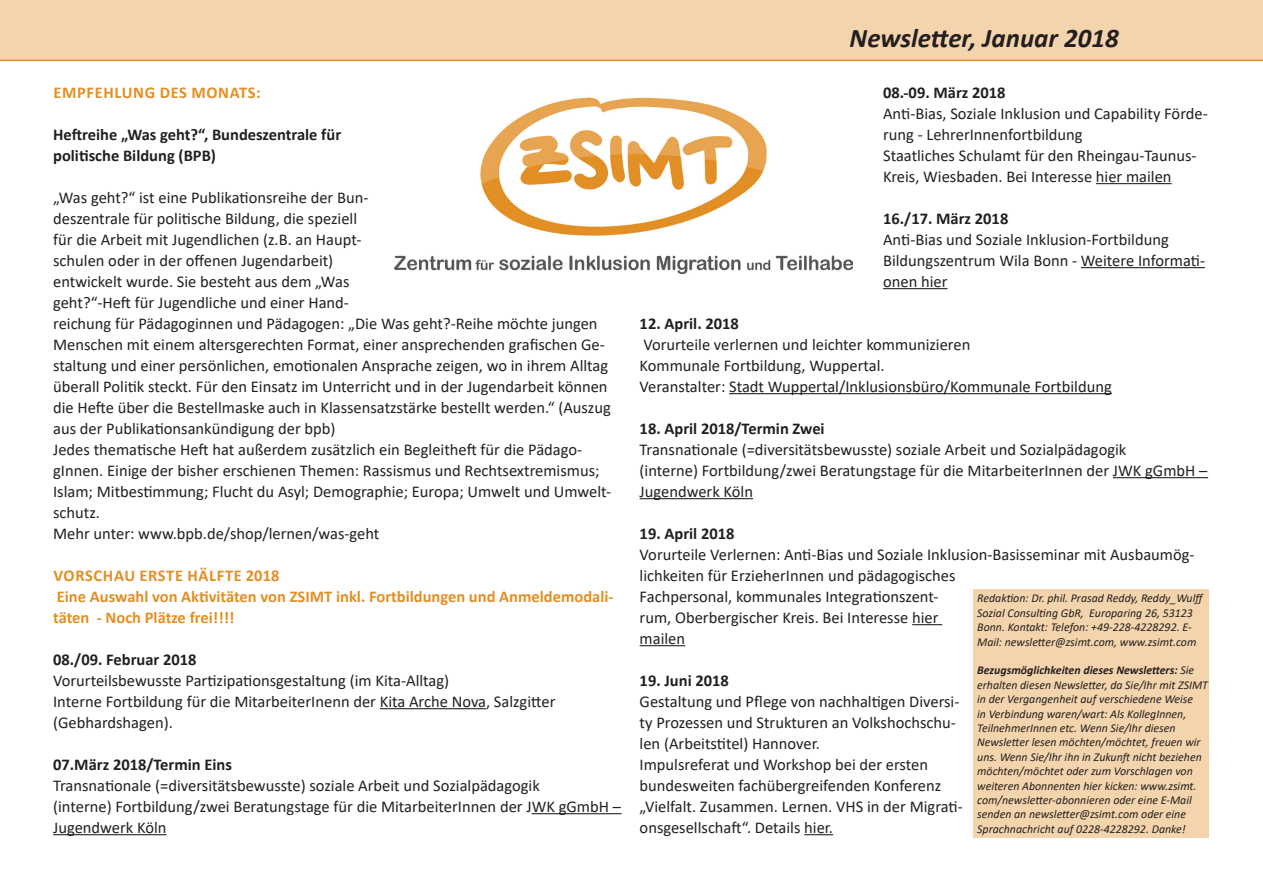
<style>
.page{position:relative;width:1263px;height:893px;background:#fff}
.page>*{position:absolute;margin:0;border:0;box-sizing:border-box;transform-origin:0 0}
.t1{font:italic 700 27px "Calibri";color:#231f20}
.t2{font:16.5px/21px "Calibri";color:#231f20}
.t3{font:700 16.5px/21px "Calibri";color:#231f20}
.t4{font:700 16.5px/21px "Calibri";color:#e28f25}
.t5{font:700 16.5px "Calibri";letter-spacing:.04em;color:#e28f25}
.t6{font:italic 12px/14.4px "Calibri";color:#231f20}
.s1{font-weight:700}
</style>
<div class="page">
<hr style="left:380px;top:708px;width:106px;height:1px;background:#231f20">
<hr style="left:532px;top:813px;width:90px;height:1px;background:#231f20">
<hr style="left:53px;top:834px;width:114px;height:1px;background:#231f20">
<hr style="left:1096px;top:183px;width:75px;height:1px;background:#231f20">
<hr style="left:1081px;top:267px;width:124px;height:1px;background:#231f20">
<hr style="left:883px;top:288px;width:64px;height:1px;background:#231f20">
<hr style="left:729px;top:393px;width:383px;height:1px;background:#231f20">
<hr style="left:1113px;top:477px;width:95px;height:1px;background:#231f20">
<hr style="left:640px;top:498px;width:113px;height:1px;background:#231f20">
<hr style="left:912px;top:624px;width:30px;height:1px;background:#231f20">
<hr style="left:640px;top:645px;width:45px;height:1px;background:#231f20">
<svg style="left:804px;top:834px;width:29px;height:1px"></svg>
<img style="left:394px;top:97px;width:459px;height:178px">
<div style="left:973px;top:589px;width:235px;height:249px;background:#f4d4ac"></div>
<div style="left:0;top:0;width:1263px;height:61px;background:#f4d4ac"></div>
<p class="t5" style="left:53px;top:81px;width:209px">EMPFEHLUNG DES MONATS:</p>
<p class="t3" style="left:53px;top:124px;width:290px">Heftreihe „Was geht?“, Bundeszentrale für politische Bildung (BPB)</p>
<p class="t2" style="left:53px;top:186px;width:559px">„Was geht?“ ist eine Publikationsreihe der Bun-<br>deszentrale für politische Bildung, die speziell<br>für die Arbeit mit Jugendlichen (z.B. an Haupt-<br>schulen oder in der offenen Jugendarbeit)<br>entwickelt wurde. Sie besteht aus dem „Was<br>geht?“-Heft für Jugendliche und einer Hand-<br>reichung für Pädagoginnen und Pädagogen: „Die Was geht?-Reihe möchte jungen Menschen mit einem altersgerechten Format, einer ansprechenden grafischen Ge&shy;staltung und einer persönlichen, emotionalen Ansprache zeigen, wo in ihrem Alltag überall Politik steckt. Für den Einsatz im Unterricht und in der Jugendarbeit können die Hefte über die Bestellmaske auch in Klassensatzstärke bestellt werden.“ (Auszug aus der Publikationsankündigung der bpb)</p>
<p class="t2" style="left:53px;top:438px;width:560px">Jedes thematische Heft hat außerdem zusätzlich ein Begleitheft für die Pädago&shy;gInnen. Einige der bisher erschienen Themen: Rassismus und Rechtsextremismus; Islam; Mitbestimmung; Flucht du Asyl; Demographie; Europa; Umwelt und Umwelt&shy;schutz.</p>
<p class="t2" style="left:53px;top:522px;width:328px">Mehr unter: www.bpb.de/shop/lernen/was-geht</p>
<p class="t5" style="left:53px;top:564px;width:227px">VORSCHAU ERSTE HÄLFTE 2018</p>
<p class="t4" style="left:53px;top:586px;width:562px">Eine Auswahl von Aktivitäten von ZSIMT inkl. Fortbildungen und Anmeldemodali&shy;täten - Noch Plätze frei!!!!</p>
<p class="t3" style="left:53px;top:649px;width:145px">08./09. Februar 2018</p>
<p class="t2" style="left:53px;top:669px;width:398px">Vorurteilsbewusste Partizipationsgestaltung (im Kita-Alltag)</p>
<p class="t2" style="left:53px;top:690px;width:504px">Interne Fortbildung für die MitarbeiterInenn der Kita Arche Nova, Salzgitter (Gebhardshagen).</p>
<p class="t3" style="left:53px;top:754px;width:180px">07.März 2018/Termin Eins</p>
<p class="t2" style="left:53px;top:774px;width:488px">Transnationale (=diversitätsbewusste) soziale Arbeit und Sozialpädagogik</p>
<p class="t2" style="left:53px;top:795px;width:569px">(interne) Fortbildung/zwei Beratungstage für die MitarbeiterInnen der JWK gGmbH –<br>Jugendwerk Köln</p>
<p class="t1" style="left:850px;top:19px;width:271px">Newsletter, Januar 2018</p>
<p class="t3" style="left:883px;top:82px;width:124px">08.-09. März 2018</p>
<p class="t2" style="left:883px;top:102px;width:326px">Anti-Bias, Soziale Inklusion und Capability Förde&shy;rung - LehrerInnenfortbildung</p>
<p class="t2" style="left:883px;top:144px;width:315px">Staatliches Schulamt für den Rheingau-Taunus-<br>Kreis, Wiesbaden. Bei Interesse hier mailen</p>
<p class="t3" style="left:883px;top:208px;width:127px">16./17. März 2018</p>
<p class="t2" style="left:883px;top:228px;width:287px">Anti-Bias und Soziale Inklusion-Fortbildung</p>
<p class="t2" style="left:883px;top:249px;width:323px">Bildungszentrum Wila Bonn - Weitere Informati&shy;onen hier</p>
<p class="t3" style="left:640px;top:313px;width:101px">12. April. 2018</p>
<p class="t2" style="left:643px;top:333px;width:328px">Vorurteile verlernen und leichter kommunizieren</p>
<p class="t2" style="left:640px;top:354px;width:247px">Kommunale Fortbildung, Wuppertal.</p>
<p class="t2" style="left:640px;top:375px;width:474px">Veranstalter: Stadt Wuppertal/Inklusionsbüro/Kommunale Fortbildung</p>
<p class="t3" style="left:640px;top:418px;width:187px">18. April 2018/Termin Zwei</p>
<p class="t2" style="left:640px;top:438px;width:488px">Transnationale (=diversitätsbewusste) soziale Arbeit und Sozialpädagogik</p>
<p class="t2" style="left:640px;top:459px;width:569px">(interne) Fortbildung/zwei Beratungstage für die MitarbeiterInnen der JWK gGmbH –<br>Jugendwerk Köln</p>
<p class="t3" style="left:640px;top:523px;width:96px">19. April 2018</p>
<p class="t2" style="left:640px;top:543px;width:556px">Vorurteile Verlernen: Anti-Bias und Soziale Inklusion-Basisseminar mit Ausbaumög&shy;lichkeiten für ErzieherInnen und pädagogisches<br>Fachpersonal, kommunales Integrationszent-<br>rum, Oberbergischer Kreis. Bei Interesse hier<br>mailen</p>
<p class="t3" style="left:640px;top:670px;width:91px">19. Juni 2018</p>
<p class="t2" style="left:640px;top:690px;width:321px">Gestaltung und Pflege von nachhaltigen Diversi&shy;ty Prozessen und Strukturen an Volkshochschu&shy;len (Arbeitstitel) Hannover.</p>
<p class="t2" style="left:640px;top:753px;width:325px">Impulsreferat und Workshop bei der ersten bundesweiten fachübergreifenden Konferenz „Vielfalt. Zusammen. Lernen. VHS in der Migrati&shy;onsgesellschaft“. Details hier.</p>
<p class="t6" style="left:977px;top:591px;width:229px">Redaktion: Dr. phil. Prasad Reddy, Reddy_Wulff Sozial Consulting GbR, Europaring 26, 53123<br>Bonn. Kontakt: Telefon: +49-228-4228292. E-Mail: newsletter@zsimt.com, www.zsimt.com</p>
<p class="t6" style="left:977px;top:663px;width:232px"><span class="s1">Bezugsmöglichkeiten dieses Newsletters:</span> Sie erhalten diesen Newsletter, da Sie/Ihr mit ZSIMT in der Vergangenheit auf verschiedene Weise<br>in Verbindung waren/wart: Als KollegInnen, TeilnehmerInnen etc. Wenn Sie/Ihr diesen Newsletter lesen möchten/möchtet, freuen wir uns. Wenn Sie/Ihr ihn in Zukunft nicht beziehen möchten/möchtet oder zum Vorschlagen von weiteren Abonnenten hier kicken: www.zsimt. com/newsletter-abonnieren oder eine E-Mail senden an newsletter@zsimt.com oder eine Sprachnachricht auf 0228-4228292. Danke!</p>
</div>
